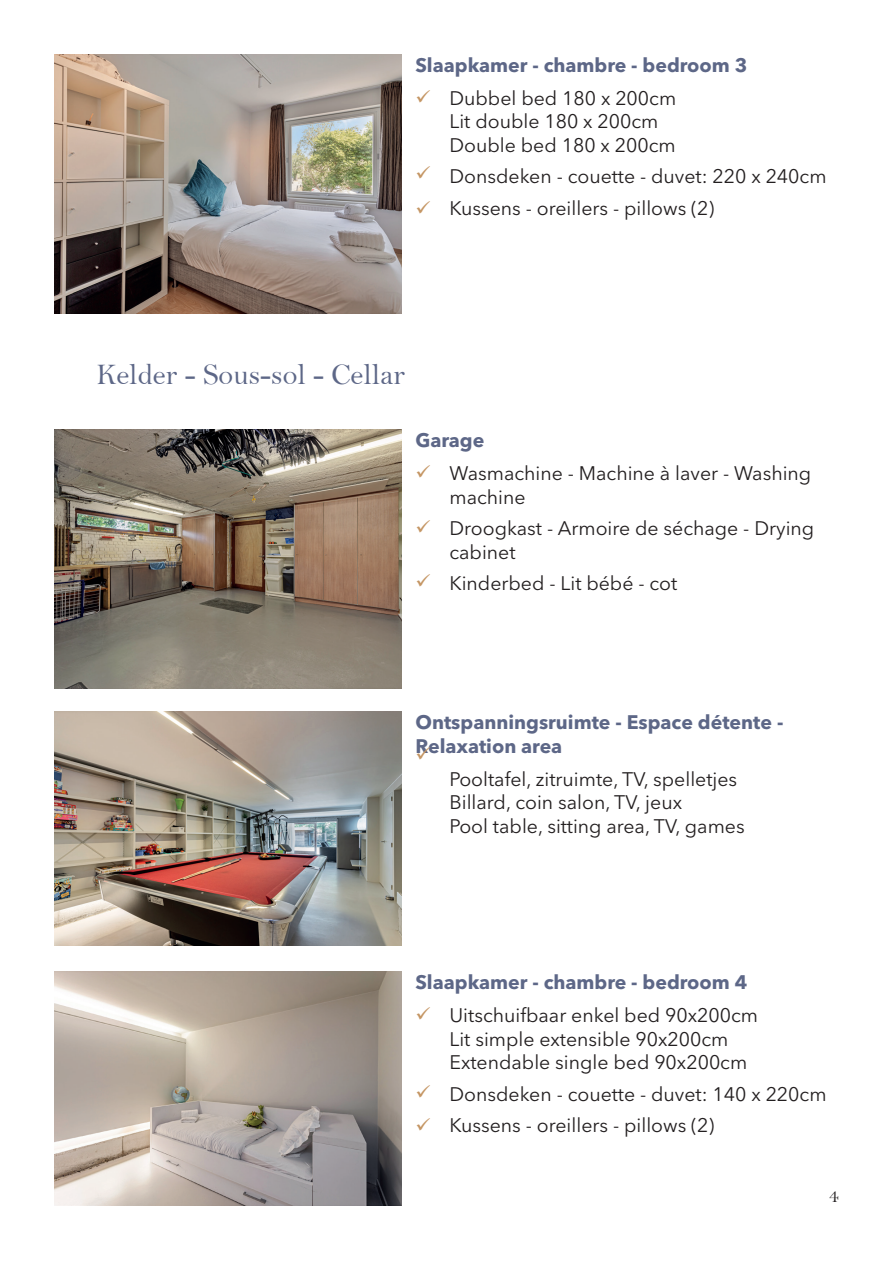
<style>
.page{position:relative;width:893px;height:1263px;background:#fff}
.page>*{position:absolute;margin:0;border:0;box-sizing:border-box;transform-origin:0 0}
.t1{font:30px "Bell";color:#5d6787}
.t2{font:19.5px/23.4px "Avenir Next LT Pro";color:#231f20}
.t3{font:700 19.5px/23.4px "Avenir Next LT Pro";color:#5d6787}
.t4{font:19.5px "Bell";color:#231f20}
</style>
<div class="page">
<img style="left:54px;top:429px;width:348px;height:260px">
<img style="left:54px;top:54px;width:348px;height:259px">
<img style="left:54px;top:711px;width:348px;height:235px">
<img style="left:54px;top:971px;width:348px;height:235px">
<p class="t3" style="left:415px;top:53px;width:333px">Slaapkamer - chambre - bedroom 3</p>
<p class="t2" style="left:449px;top:86px;width:228px">Dubbel bed 180 x 200cm<br>Lit double 180 x 200cm<br>Double bed 180 x 200cm</p>
<p class="t2" style="left:449px;top:161px;width:379px;line-height:31.5px">Donsdeken - couette - duvet: 220 x 240cm<br>Kussens - oreillers - pillows (2)</p>
<h1 class="t1" style="left:97px;top:356px;width:310px">Kelder - Sous-sol - Cellar</h1>
<p class="t3" style="left:415px;top:429px;width:70px">Garage</p>
<p class="t2" style="left:449px;top:462px;width:363px">Wasmachine - Machine à laver - Washing machine</p>
<p class="t2" style="left:449px;top:517px;width:366px">Droogkast - Armoire de séchage - Drying cabinet</p>
<p class="t2" style="left:449px;top:572px;width:229px">Kinderbed - Lit bébé - cot</p>
<p class="t3" style="left:415px;top:710px;width:369px">Ontspanningsruimte - Espace détente -<br>Relaxation area</p>
<p class="t2" style="left:449px;top:767px;width:297px">Pooltafel, zitruimte, TV, spelletjes<br>Billard, coin salon, TV, jeux<br>Pool table, sitting area, TV, games</p>
<p class="t3" style="left:415px;top:970px;width:333px">Slaapkamer - chambre - bedroom 4</p>
<p class="t2" style="left:449px;top:1004px;width:310px">Uitschuifbaar enkel bed 90x200cm<br>Lit simple extensible 90x200cm<br>Extendable single bed 90x200cm</p>
<p class="t2" style="left:449px;top:1078px;width:379px;line-height:31.5px">Donsdeken - couette - duvet: 140 x 220cm<br>Kussens - oreillers - pillows (2)</p>
<p class="t4" style="left:829px;top:1184px;width:11px">4</p>
</div>
